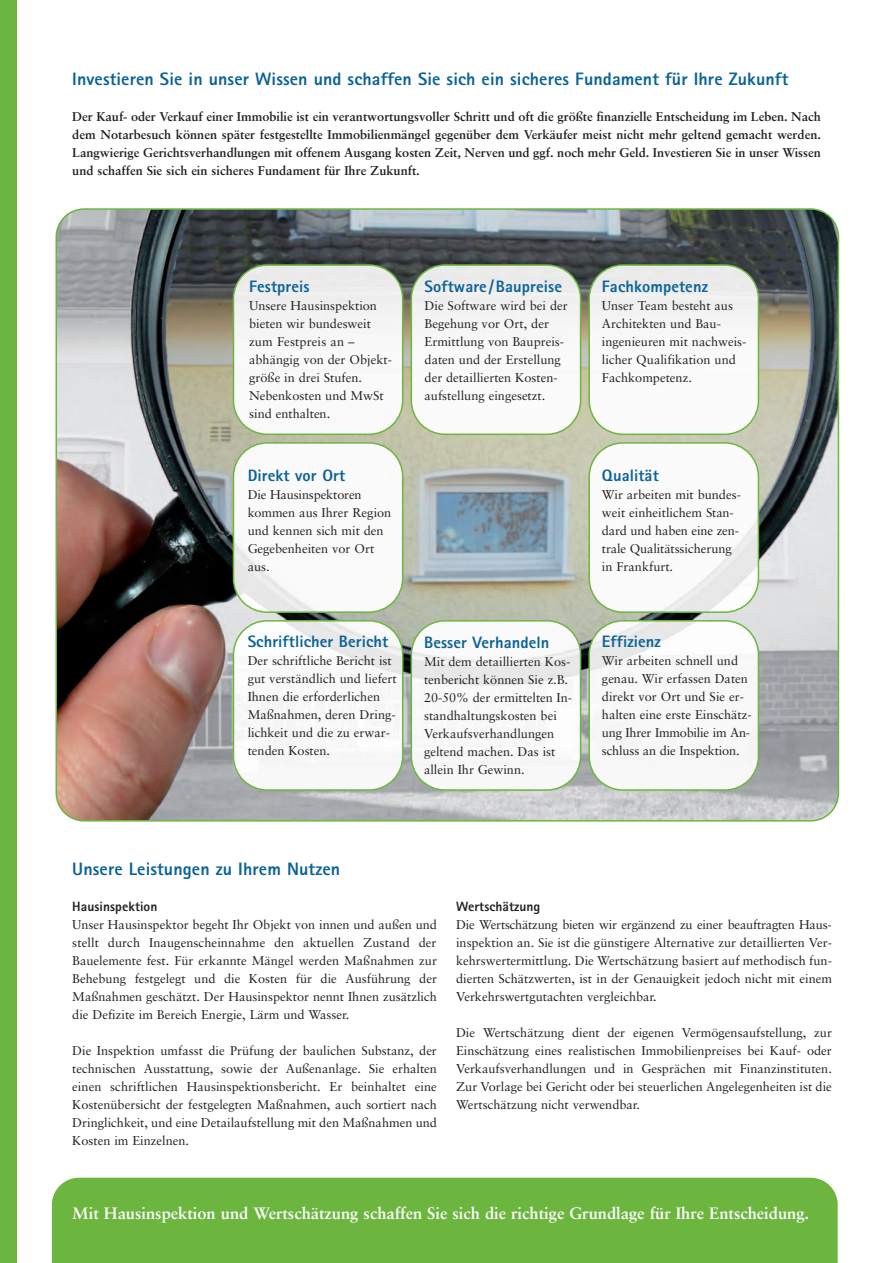
<style>
.page{position:relative;width:893px;height:1263px;background:#fff}
.page>*{position:absolute;margin:0;border:0;box-sizing:border-box;transform-origin:0 0}
.t1{font:800 18px "Rotis Sans Serif";letter-spacing:.005em;color:#0b6397}
.t2{font:800 16.5px "Rotis Sans Serif";letter-spacing:.005em;color:#0b6397}
.t3{font:700 16.5px "Sabon";color:#fff}
.t4{font:800 13.5px "Rotis Sans Serif";letter-spacing:.005em;color:#231f20}
.t5{font:12.75px/18px "Sabon";color:#231f20}
.t6{font:700 12.75px/18px "Sabon";color:#231f20;text-align:justify}
</style>
<div class="page">
<div style="left:52px;top:1178px;width:786px;height:85px;background:#6cb640"></div>
<img style="left:56px;top:208px;width:783px;height:613px">
<div style="left:0;top:0;width:17px;height:1263px;background:#6cb640"></div>
<svg style="left:233px;top:264px;width:526px;height:527px"></svg>
<h1 class="t1" style="left:72px;top:72px;width:717px">Investieren Sie in unser Wissen und schaffen Sie sich ein sicheres Fundament für Ihre Zukunft</h1>
<p class="t6" style="left:72px;top:108px;width:750px">Der Kauf- oder Verkauf einer Immobilie ist ein verantwortungsvoller Schritt und oft die größte finanzielle Entscheidung im Leben. Nach dem Notarbesuch können später festgestellte Immobilienmängel gegenüber dem Verkäufer meist nicht mehr geltend gemacht werden.<br>Langwierige Gerichtsverhandlungen mit offenem Ausgang kosten Zeit, Nerven und ggf. noch mehr Geld. Investieren Sie in unser Wissen und schaffen Sie sich ein sicheres Fundament für Ihre Zukunft.</p>
<p class="t2" style="left:249px;top:280px;width:62px">Festpreis</p>
<p class="t5" style="left:249px;top:297px;width:144px">Unsere Hausinspektion bieten wir bundesweit zum Festpreis an – abhängig von der Objekt&shy;größe in drei Stufen.<br>Nebenkosten und MwSt sind enthalten.</p>
<p class="t2" style="left:248px;top:470px;width:99px">Direkt vor Ort</p>
<p class="t5" style="left:248px;top:487px;width:145px">Die Hausinspektoren kommen aus Ihrer Region und kennen sich mit den<br>Gegebenheiten vor Ort aus.</p>
<p class="t2" style="left:248px;top:636px;width:142px">Schriftlicher Bericht</p>
<p class="t5" style="left:248px;top:653px;width:151px">Der schriftliche Bericht ist gut verständlich und liefert<br>Ihnen die erforderlichen<br>Maßnahmen, deren Dring&shy;lichkeit und die zu erwar&shy;tenden Kosten.</p>
<p class="t2" style="left:425px;top:280px;width:139px">Software/Baupreise</p>
<p class="t5" style="left:425px;top:297px;width:145px">Die Software wird bei der<br>Begehung vor Ort, der<br>Ermittlung von Baupreis&shy;daten und der Erstellung der detaillierten Kosten&shy;aufstellung eingesetzt.</p>
<p class="t2" style="left:424px;top:637px;width:127px">Besser Verhandeln</p>
<p class="t5" style="left:424px;top:654px;width:150px">Mit dem detaillierten Kos&shy;tenbericht können Sie z.B.<br>20-50% der ermittelten In&shy;standhaltungskosten bei<br>Verkaufsverhandlungen geltend machen. Das ist allein Ihr Gewinn.</p>
<p class="t2" style="left:602px;top:280px;width:108px">Fachkompetenz</p>
<p class="t5" style="left:602px;top:297px;width:146px">Unser Team besteht aus<br>Architekten und Bau&shy;ingenieuren mit nachweis&shy;licher Qualifikation und<br>Fachkompetenz.</p>
<p class="t2" style="left:602px;top:470px;width:58px">Qualität</p>
<p class="t5" style="left:602px;top:487px;width:140px">Wir arbeiten mit bundes&shy;weit einheitlichem Stan&shy;dard und haben eine zen&shy;trale Qualitätssicherung in Frankfurt.</p>
<p class="t2" style="left:602px;top:636px;width:61px">Effizienz</p>
<p class="t5" style="left:602px;top:653px;width:151px">Wir arbeiten schnell und genau. Wir erfassen Daten direkt vor Ort und Sie er&shy;halten eine erste Einschätz&shy;ung Ihrer Immobilie im An&shy;schluss an die Inspektion.</p>
<h1 class="t1" style="left:72px;top:862px;width:269px">Unsere Leistungen zu Ihrem Nutzen</h1>
<p class="t4" style="left:72px;top:901px;width:87px">Hausinspektion</p>
<p class="t5" style="left:72px;top:916px;width:366px;text-align:justify">Unser Hausinspektor begeht Ihr Objekt von innen und außen und stellt durch Inaugenscheinnahme den aktuellen Zustand der Bauelemente fest. Für erkannte Mängel werden Maßnahmen zur Behebung festgelegt und die Kosten für die Ausführung der Maßnahmen geschätzt. Der Hausinspektor nennt Ihnen zusätzlich die Defizite im Bereich Energie, Lärm und Wasser.</p>
<p class="t5" style="left:72px;top:1042px;width:366px;text-align:justify">Die Inspektion umfasst die Prüfung der baulichen Substanz, der technischen Ausstattung, sowie der Außenanlage. Sie erhalten einen schriftlichen Hausinspektionsbericht. Er beinhaltet eine Kostenübersicht der festgelegten Maßnahmen, auch sortiert nach Dringlichkeit, und eine Detailaufstellung mit den Maßnahmen und Kosten im Einzelnen.</p>
<p class="t4" style="left:456px;top:902px;width:86px">Wertschätzung</p>
<p class="t5" style="left:456px;top:917px;width:377px;text-align:justify">Die Wertschätzung bieten wir ergänzend zu einer beauftragten Haus&shy;inspektion an. Sie ist die günstigere Alternative zur detaillierten Ver&shy;kehrswertermittlung. Die Wertschätzung basiert auf methodisch fun&shy;dierten Schätzwerten, ist in der Genauigkeit jedoch nicht mit einem Verkehrswertgutachten vergleichbar.</p>
<p class="t5" style="left:456px;top:1025px;width:377px;text-align:justify">Die Wertschätzung dient der eigenen Vermögensaufstellung, zur Einschätzung eines realistischen Immobilienpreises bei Kauf- oder Verkaufsverhandlungen und in Gesprächen mit Finanzinstituten.<br>Zur Vorlage bei Gericht oder bei steuerlichen Angelegenheiten ist die Wertschätzung nicht verwendbar.</p>
<p class="t3" style="left:72px;top:1206px;width:738px">Mit Hausinspektion und Wertschätzung schaffen Sie sich die richtige Grundlage für Ihre Entscheidung.</p>
</div>
